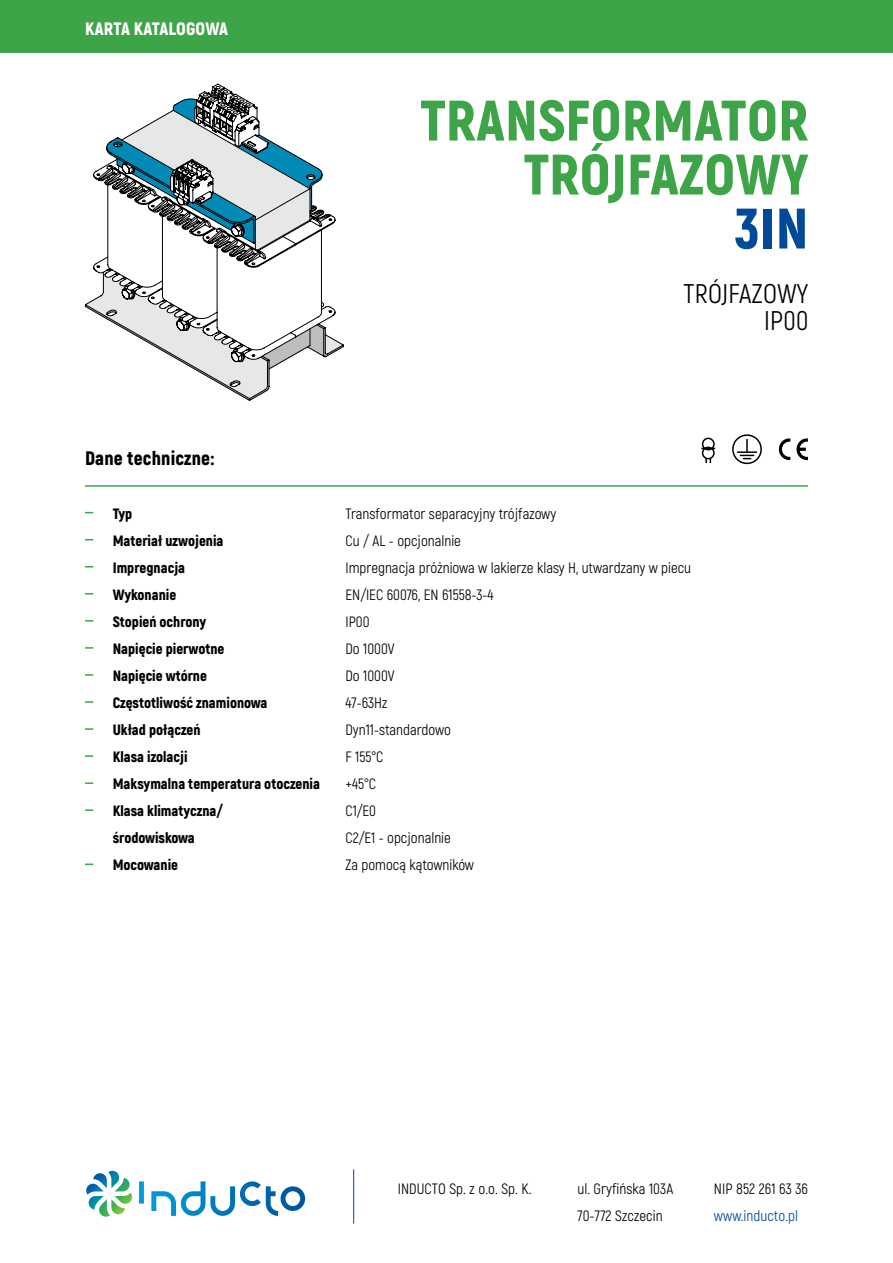
<style>
.page{position:relative;width:893px;height:1263px;background:#fff}
.page>*{position:absolute;margin:0;border:0;box-sizing:border-box;transform-origin:0 0}
.t1{font:900 57px/54px "Akrobat";letter-spacing:.01em;color:#3da548;text-align:right}
.t2{font:900 57px "Akrobat";color:#004a98}
.t3{font:27px/27px "Akrobat";letter-spacing:.01em;color:#000;text-align:right}
.t4{font:900 19.5px "Akrobat";letter-spacing:.01em;color:#000}
.t5{font:900 18px "Akrobat";letter-spacing:.01em;color:#fff}
.t6{font:15px/27px "Akrobat";color:#000}
.t7{font:900 15px/27px "Akrobat";color:#000}
.t8{font:15px "Akrobat";letter-spacing:.005em;color:#004a98}
</style>
<div class="page">
<svg style="left:139px;top:1181px;width:166px;height:35px"></svg>
<svg style="left:86px;top:1171px;width:46px;height:45px"></svg>
<hr style="left:353px;top:1169px;width:1px;height:54px;background:#004a98">
<svg style="left:85px;top:83px;width:258px;height:318px"></svg>
<svg style="left:93px;top:109px;width:218px;height:261px"></svg>
<svg style="left:796px;top:438px;width:12px;height:22px"></svg>
<svg style="left:779px;top:438px;width:11px;height:22px"></svg>
<hr style="left:85px;top:485px;width:723px;height:2px;background:#3da548">
<svg style="left:85px;top:728px;width:8px;height:2px"></svg>
<svg style="left:85px;top:755px;width:8px;height:2px"></svg>
<svg style="left:85px;top:809px;width:8px;height:2px"></svg>
<svg style="left:85px;top:863px;width:8px;height:2px"></svg>
<svg style="left:85px;top:782px;width:8px;height:2px"></svg>
<svg style="left:85px;top:701px;width:8px;height:2px"></svg>
<svg style="left:85px;top:674px;width:8px;height:2px"></svg>
<svg style="left:85px;top:620px;width:8px;height:2px"></svg>
<svg style="left:85px;top:647px;width:8px;height:2px"></svg>
<div style="left:702px;top:447px;width:13px;height:12px;border:2px solid #000;border-radius:50%"></div>
<div style="left:702px;top:438px;width:13px;height:12px;border:2px solid #000;border-radius:50%"></div>
<svg style="left:701px;top:448px;width:14px;height:1px"></svg>
<svg style="left:705px;top:459px;width:6px;height:4px"></svg>
<div style="left:732px;top:434px;width:30px;height:30px;border:2px solid #000;border-radius:50%"></div>
<hr style="left:737px;top:451px;width:20px;height:2px;background:#000">
<svg style="left:740px;top:439px;width:14px;height:20px"></svg>
<div style="left:0;top:0;width:893px;height:52px;background:#3da548"></div>
<p class="t5" style="left:85px;top:17px;width:145px">KARTA KATALOGOWA</p>
<h3 class="t4" style="left:85px;top:445px;width:131px">Dane techniczne:</h3>
<h1 class="t1" style="left:420px;top:93px;width:390px">TRANSFORMATOR<br>TRÓJFAZOWY</h1>
<h1 class="t2" style="left:735px;top:192px;width:75px">3IN</h1>
<h2 class="t3" style="left:683px;top:280px;width:126px">TRÓJFAZOWY<br>IP00</h2>
<p class="t7" style="left:113px;top:500px;width:209px">Typ<br>Materiał uzwojenia<br>Impregnacja<br>Wykonanie<br>Stopień ochrony<br>Napięcie pierwotne<br>Napięcie wtórne<br>Częstotliwość znamionowa<br>Układ połączeń<br>Klasa izolacji<br>Maksymalna temperatura otoczenia<br>Klasa klimatyczna/<br>środowiskowa<br>Mocowanie</p>
<p class="t6" style="left:345px;top:500px;width:347px">Transformator separacyjny trójfazowy<br>Cu / AL - opcjonalnie<br>Impregnacja próżniowa w lakierze klasy H, utwardzany w piecu<br>EN/IEC 60076, EN 61558-3-4<br>IP00<br>Do 1000V<br>Do 1000V<br>47-63Hz<br>Dyn11-standardowo<br>F 155°C<br>+45°C<br>C1/E0<br>C2/E1 - opcjonalnie<br>Za pomocą kątowników</p>
<p class="t6" style="left:577px;top:1175px;width:97px">ul. Gryfińska 103A<br>70-772 Szczecin</p>
<p class="t6" style="left:398px;top:1175px;width:135px">INDUCTO Sp. z o.o. Sp. K.</p>
<p class="t6" style="left:714px;top:1175px;width:96px">NIP 852 261 63 36</p>
<p class="t8" style="left:714px;top:1206px;width:86px">www.inducto.pl</p>
</div>
